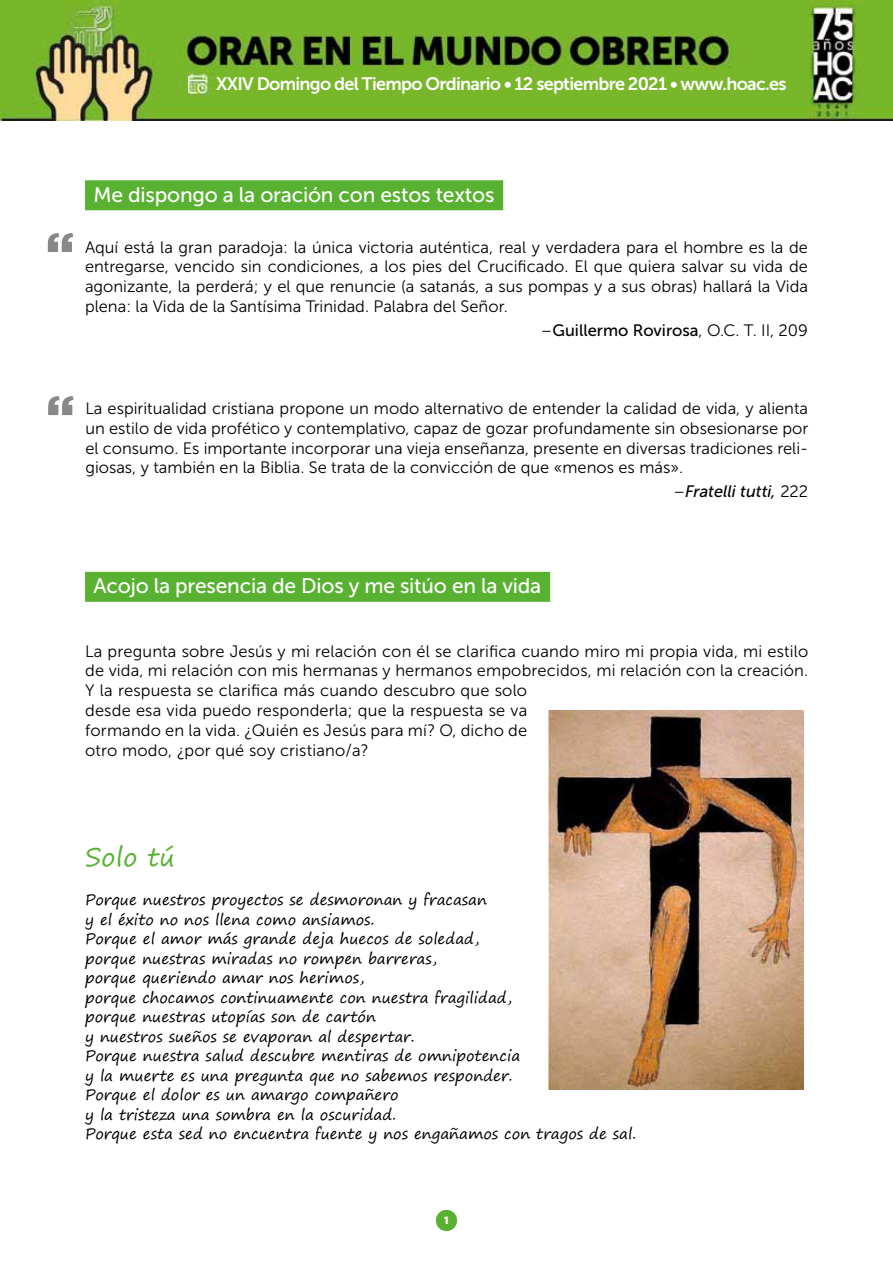
<style>
.page{position:relative;width:893px;height:1263px;background:#fff}
.page>*{position:absolute;margin:0;border:0;box-sizing:border-box;transform-origin:0 0}
.t1{font:900 52.5px "Gotham HTF";color:#87888a}
.t2{font:25.5px "Segoe Print";color:#59b132}
.t3{font:21px "Museo Sans 500";letter-spacing:-.01em;color:#fff}
.t4{font:18px "Museo Sans 700";letter-spacing:-.04em;color:#fff}
.t5{font:16.5px/19.8px "Museo Sans 300";letter-spacing:.01em;color:#000;text-align:justify}
.t6{font:16.5px "Museo Sans 500";color:#000}
.t7{font:italic 16.5px "Museo Sans 500";color:#000}
.t8{font:15px/19.5px "Segoe Print";color:#000}
.t9{font:900 10.5px "Gotham HTF";color:#fff}
.s1{font-family:"Museo Sans 300"}
.s2{font-family:"Museo Sans 300";font-style:normal}
</style>
<div class="page">
<img style="left:0;top:0;width:893px;height:120px">
<div style="left:436px;top:1210px;width:21px;height:21px;background:#59b132;border-radius:50%"></div>
<div style="left:85px;top:180px;width:418px;height:30px;background:#59b132"></div>
<img style="left:549px;top:710px;width:254px;height:379px">
<div style="left:85px;top:572px;width:465px;height:30px;background:#59b132"></div>
<p class="t4" style="left:216px;top:74px;width:572px">XXIV Domingo del Tiempo Ordinario • 12 septiembre 2021 • www.hoac.es</p>
<h1 class="t1" style="left:46px;top:221px;width:30px">“</h1>
<p class="t3" style="left:94px;top:183px;width:402px">Me dispongo a la oración con estos textos</p>
<p class="t5" style="left:85px;top:237px;width:724px">Aquí está la gran paradoja: la única victoria auténtica, real y verdadera para el hombre es la de entregarse, vencido sin condiciones, a los pies del Crucificado. El que quiera salvar su vida de agonizante, la perderá; y el que renuncie (a satanás, a sus pompas y a sus obras) hallará la Vida plena: la Vida de la Santísima Trinidad. Palabra del Señor.</p>
<p class="t6" style="left:541px;top:321px;width:269px"><span class="s1">–</span>Guillermo Rovirosa<span class="s1">, O.C. T. II, 209</span></p>
<h1 class="t1" style="left:46px;top:384px;width:30px">“</h1>
<p class="t5" style="left:85px;top:399px;width:724px">La espiritualidad cristiana propone un modo alternativo de entender la calidad de vida, y alienta un estilo de vida profético y contemplativo, capaz de gozar profundamente sin obsesionarse por el consumo. Es importante incorporar una vieja enseñanza, presente en diversas tradiciones reli&shy;giosas, y también en la Biblia. Se trata de la convicción de que «menos es más».</p>
<p class="t7" style="left:673px;top:483px;width:136px"><span class="s2">–</span>Fratelli tutti, <span class="s2">222</span></p>
<p class="t3" style="left:94px;top:575px;width:449px">Acojo la presencia de Dios y me sitúo en la vida</p>
<p class="t5" style="left:85px;top:641px;width:725px;text-align:left">La pregunta sobre Jesús y mi relación con él se clarifica cuando miro mi propia vida, mi estilo de vida, mi relación con mis hermanas y hermanos empobrecidos, mi relación con la creación.<br>Y la respuesta se clarifica más cuando descubro que solo<br>desde esa vida puedo responderla; que la respuesta se va<br>formando en la vida. ¿Quién es Jesús para mí? O, dicho de<br>otro modo, ¿por qué soy cristiano/a?</p>
<h2 class="t2" style="left:85px;top:834px;width:91px">Solo tú</h2>
<p class="t8" style="left:85px;top:890px;width:552px">Porque nuestros proyectos se desmoronan y fracasan<br>y el éxito no nos llena como ansiamos.<br>Porque el amor más grande deja huecos de soledad,<br>porque nuestras miradas no rompen barreras,<br>porque queriendo amar nos herimos,<br>porque chocamos continuamente con nuestra fragilidad,<br>porque nuestras utopías son de cartón<br>y nuestros sueños se evaporan al despertar.<br>Porque nuestra salud descubre mentiras de omnipotencia<br>y la muerte es una pregunta que no sabemos responder.<br>Porque el dolor es un amargo compañero<br>y la tristeza una sombra en la oscuridad.<br>Porque esta sed no encuentra fuente y nos engañamos con tragos de sal.</p>
<p class="t9" style="left:444px;top:1214px;width:6px">1</p>
</div>
